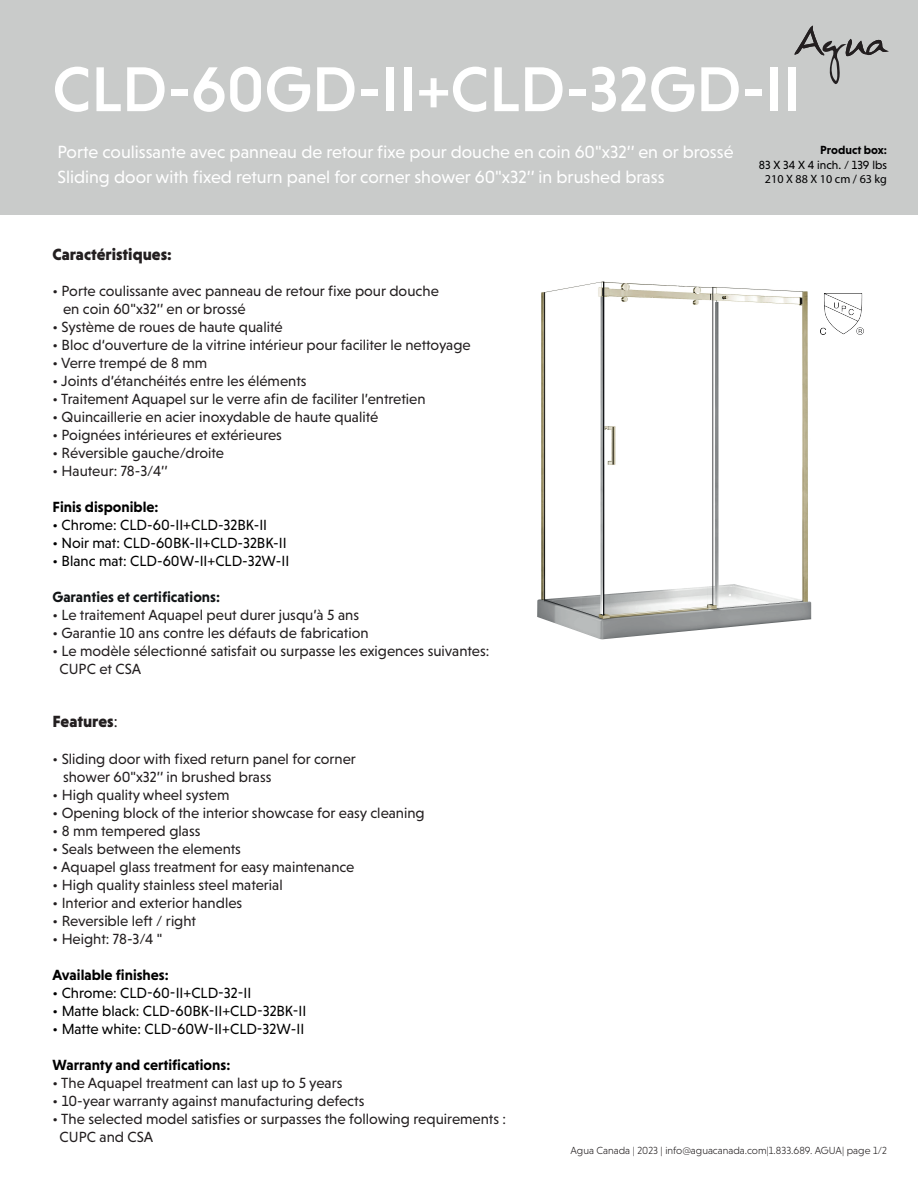
<style>
.page{position:relative;width:918px;height:1188px;background:#fff}
.page>*{position:absolute;margin:0;border:0;box-sizing:border-box;transform-origin:0 0}
.t1{font:500 64.5px "Niveau Grotesk";color:#fff}
.t2{font:18px/25px "Niveau Grotesk";color:#fff}
.t3{font:900 16.5px "Niveau Grotesk";color:#231f20}
.t4{font:15px/18px "Niveau Grotesk";color:#231f20}
.t5{font:15px "Niveau Grotesk";color:#000001}
.t6{font:700 15px "Niveau Grotesk";color:#000001}
.t7{font:700 15px "Niveau Grotesk";color:#111416}
.t8{font:12.15px "Myriad Pro";color:#000001}
.t9{font:12px "Niveau Grotesk";color:#000001}
.t10{font:700 12px "Niveau Grotesk";color:#000001}
.t11{font:300 10.5px "Niveau Grotesk";color:#231f20}
.s1{font-weight:400}
</style>
<div class="page">
<div style="left:0;top:0;width:917px;height:214px;background:#c9cbca"></div>
<svg style="left:794px;top:26px;width:95px;height:58px"></svg>
<img style="left:537px;top:281px;width:275px;height:359px">
<img style="left:820px;top:293px;width:43px;height:42px">
<h1 class="t1" style="left:52px;top:52px;width:750px">CLD-60GD-II+CLD-32GD-II</h1>
<p class="t2" style="left:57px;top:139px;width:678px">Porte coulissante avec panneau de retour fixe pour douche en coin 60"x32’’ en or brossé<br>Sliding door with fixed return panel for corner shower 60"x32’’ in brushed brass</p>
<p class="t3" style="left:52px;top:245px;width:121px">Caractéristiques:</p>
<p class="t4" style="left:63px;top:282px;width:377px;text-indent:-11px">• Porte coulissante avec panneau de retour fixe pour douche en coin 60"x32’’ en or brossé</p>
<p class="t4" style="left:52px;top:318px;width:232px">• Système de roues de haute qualité</p>
<p class="t4" style="left:52px;top:336px;width:420px">• Bloc d‘ouverture de la vitrine intérieur pour faciliter le nettoyage</p>
<p class="t4" style="left:52px;top:354px;width:156px">• Verre trempé de 8 mm</p>
<p class="t4" style="left:52px;top:372px;width:256px">• Joints d’étanchéités entre les éléments</p>
<p class="t4" style="left:52px;top:390px;width:375px">• Traitement Aquapel sur le verre afin de faciliter l’entretien</p>
<p class="t4" style="left:52px;top:408px;width:327px">• Quincaillerie en acier inoxydable de haute qualité</p>
<p class="t4" style="left:52px;top:426px;width:231px">• Poignées intérieures et extérieures</p>
<p class="t4" style="left:52px;top:444px;width:173px">• Réversible gauche/droite</p>
<p class="t4" style="left:52px;top:462px;width:117px">• Hauteur: 78-3/4’’</p>
<p class="t6" style="left:52px;top:499px;width:107px">Finis disponible:</p>
<p class="t5" style="left:52px;top:517px;width:216px">• Chrome: CLD-60-II+CLD-32BK-II</p>
<p class="t5" style="left:52px;top:535px;width:236px">• Noir mat: CLD-60BK-II+CLD-32BK-II</p>
<p class="t5" style="left:52px;top:553px;width:239px">• Blanc mat: CLD-60W-II+CLD-32W-II</p>
<p class="t7" style="left:52px;top:589px;width:169px">Garanties et certifications:</p>
<p class="t4" style="left:52px;top:606px;width:308px">• Le traitement Aquapel peut durer jusqu’à 5 ans</p>
<p class="t4" style="left:52px;top:624px;width:318px">• Garantie 10 ans contre les défauts de fabrication</p>
<p class="t4" style="left:60px;top:642px;width:431px;text-indent:-7px">• Le modèle sélectionné satisfait ou surpasse les exigences suivantes:<br>CUPC et CSA</p>
<p class="t3" style="left:53px;top:711px;width:67px">Features<span class="s1">:</span></p>
<p class="t4" style="left:63px;top:750px;width:294px;text-indent:-11px">• Sliding door with fixed return panel for corner shower 60"x32’’ in brushed brass</p>
<p class="t4" style="left:53px;top:786px;width:179px">• High quality wheel system</p>
<p class="t4" style="left:53px;top:804px;width:374px">• Opening block of the interior showcase for easy cleaning</p>
<p class="t4" style="left:53px;top:822px;width:149px">• 8 mm tempered glass</p>
<p class="t4" style="left:53px;top:840px;width:190px">• Seals between the elements</p>
<p class="t4" style="left:53px;top:858px;width:303px">• Aquapel glass treatment for easy maintenance</p>
<p class="t4" style="left:53px;top:876px;width:232px">• High quality stainless steel material</p>
<p class="t4" style="left:53px;top:894px;width:191px">• Interior and exterior handles</p>
<p class="t4" style="left:53px;top:912px;width:145px">• Reversible left / right</p>
<p class="t4" style="left:53px;top:930px;width:111px">• Height: 78-3/4 "</p>
<p class="t6" style="left:53px;top:967px;width:118px">Available finishes:</p>
<p class="t5" style="left:53px;top:985px;width:200px">• Chrome: CLD-60-II+CLD-32-II</p>
<p class="t5" style="left:53px;top:1003px;width:255px">• Matte black: CLD-60BK-II+CLD-32BK-II</p>
<p class="t5" style="left:53px;top:1021px;width:253px">• Matte white: CLD-60W-II+CLD-32W-II</p>
<p class="t6" style="left:53px;top:1057px;width:179px">Warranty and certifications:</p>
<p class="t4" style="left:53px;top:1074px;width:291px">• The Aquapel treatment can last up to 5 years</p>
<p class="t4" style="left:53px;top:1092px;width:313px">• 10-year warranty against manufacturing defects</p>
<p class="t4" style="left:60px;top:1110px;width:448px;text-indent:-7px">• The selected model satisfies or surpasses the following requirements :<br>CUPC and CSA</p>
<p class="t10" style="left:820px;top:143px;width:68px">Product box:</p>
<p class="t9" style="left:759px;top:158px;width:130px">83 X 34 X 4 inch. / 139 lbs</p>
<p class="t8" style="left:765px;top:172px;width:124px">210 X 88 X 10 cm / 63 kg</p>
<p class="t11" style="left:571px;top:1144px;width:318px">Agua Canada | 2023 | info@aguacanada.com|1.833.689. AGUA| page 1/2</p>
</div>
